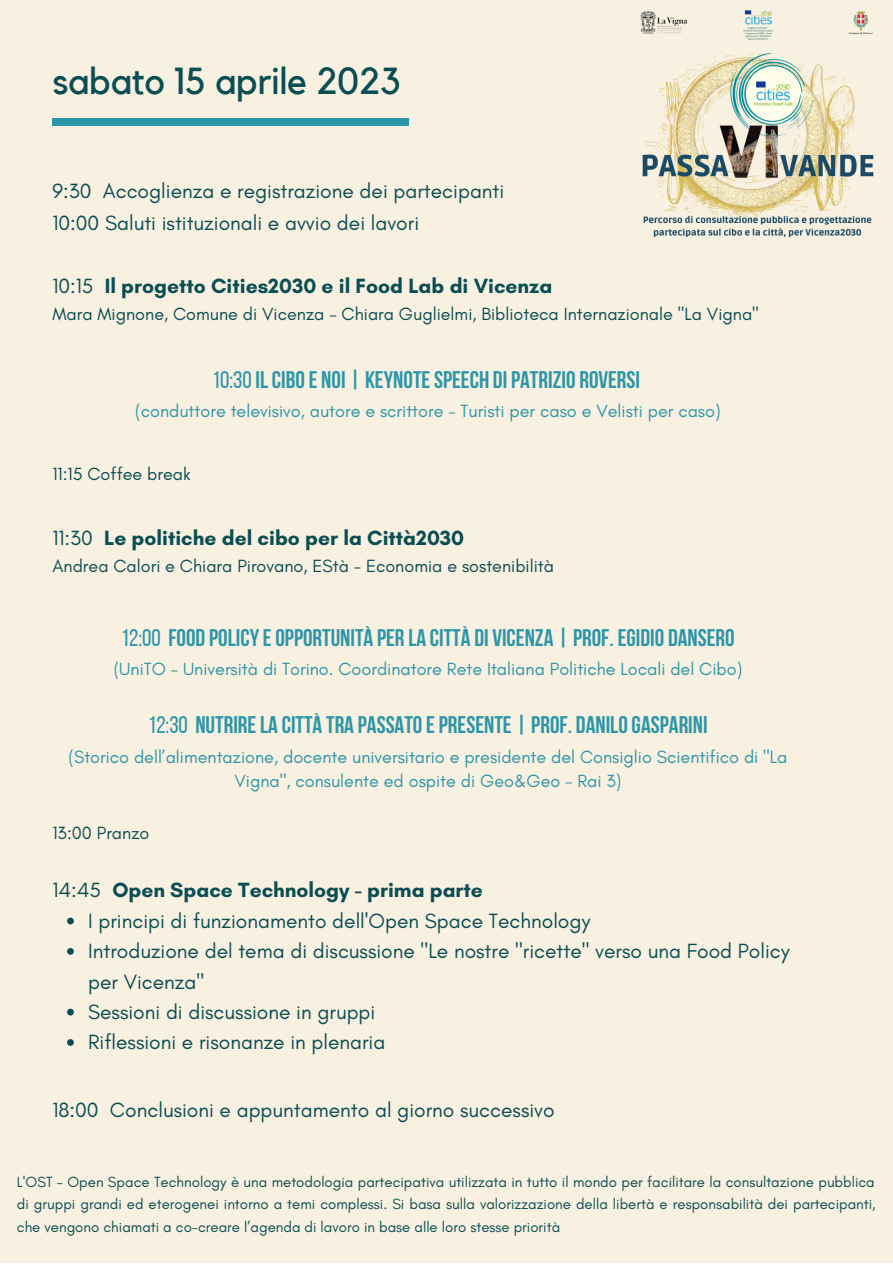
<style>
.page{position:relative;width:893px;height:1264px;background:#fff}
.page>*{position:absolute;margin:0;border:0;box-sizing:border-box;transform-origin:0 0}
.t1{font:37.5px "Kollektif";color:#0a4e53}
.t2{font:700 24px "Bebas Neue";color:#2c96a9}
.t3{font:21px/30.3px "Glacial Indifference";color:#0a4e53}
.t4{font:700 21px "Glacial Indifference";color:#0a4e53}
.t5{font:18px/24.8px "Glacial Indifference";color:#2c96a9;text-align:center}
.t6{font:18px "Glacial Indifference";color:#0a4e53}
.t7{font:15px/22.5px "Glacial Indifference";color:#0a4e53;text-align:justify}
.s1{font-weight:400}
</style>
<div class="page">
<div style="left:0;top:0;width:892px;height:1262px;background:#f8f0e0"></div>
<div style="left:52px;top:118px;width:357px;height:7px;background:#2c96a9"></div>
<img style="left:640px;top:10px;width:234px;height:227px">
<svg style="left:67px;top:917px;width:7px;height:7px"></svg>
<svg style="left:67px;top:948px;width:7px;height:6px"></svg>
<svg style="left:67px;top:1008px;width:7px;height:7px"></svg>
<svg style="left:67px;top:1039px;width:7px;height:6px"></svg>
<h1 class="t1" style="left:52px;top:64px;width:349px">sabato 15 aprile 2023</h1>
<p class="t3" style="left:52px;top:175px;width:453px;line-height:31.5px">9:30 Accoglienza e registrazione dei partecipanti<br>10:00 Saluti istituzionali e avvio dei lavori</p>
<p class="t4" style="left:52px;top:273px;width:501px"><span class="s1">10:15</span> Il progetto Cities2030 e il Food Lab di Vicenza</p>
<p class="t6" style="left:52px;top:303px;width:707px">Mara Mignone, Comune di Vicenza - Chiara Guglielmi, Biblioteca Internazionale "La Vigna"</p>
<p class="t2" style="left:212px;top:370px;width:429px"><span class="s1">10:30</span>ILCIBOE NOI | KEYNOTESPEECH DI PATRIZIO ROVERSI</p>
<p class="t5" style="left:135px;top:398px;width:587px">(conduttore televisivo, autore e scrittore - Turisti per caso e Velisti per caso)</p>
<p class="t6" style="left:52px;top:463px;width:140px">11:15 Coffee break</p>
<p class="t4" style="left:52px;top:525px;width:413px"><span class="s1">11:30</span> Le politiche del cibo per la Città2030</p>
<p class="t6" style="left:52px;top:555px;width:503px">Andrea Calori e Chiara Pirovano, EStà - Economia e sostenibilità</p>
<p class="t2" style="left:121px;top:627px;width:615px"><span class="s1">12:00</span> FOOD POLICYEOPPORTUNITÀ PER LA CITTÀ DI VICENZA | PROF. EGIDIO DANSERO</p>
<p class="t5" style="left:114px;top:656px;width:630px">(UniTO - Università di Torino. Coordinatore Rete Italiana Politiche Locali del Cibo)</p>
<p class="t2" style="left:148px;top:715px;width:561px"><span class="s1">12:30</span> NUTRIRELA CITTÀ TRA PASSATOEPRESENTE | PROF. DANILOGASPARINI</p>
<p class="t5" style="left:68px;top:744px;width:720px">(Storico dell’alimentazione, docente universitario e presidente del Consiglio Scientifico di "La<br>Vigna", consulente ed ospite di Geo&amp;Geo - Rai 3)</p>
<p class="t6" style="left:52px;top:822px;width:98px">13:00 Pranzo</p>
<p class="t4" style="left:52px;top:877px;width:432px"><span class="s1">14:45</span> Open Space Technology - prima parte</p>
<p class="t3" style="left:88px;top:905px;width:703px">I principi di funzionamento dell'Open Space Technology<br>Introduzione del tema di discussione "Le nostre "ricette" verso una Food Policy per Vicenza"<br>Sessioni di discussione in gruppi<br>Riflessioni e risonanze in plenaria</p>
<p class="t3" style="left:52px;top:1094px;width:503px">18:00 Conclusioni e appuntamento al giorno successivo</p>
<p class="t7" style="left:17px;top:1170px;width:860px">L'OST - Open Space Technology è una metodologia partecipativa utilizzata in tutto il mondo per facilitare la consultazione pubblica di gruppi grandi ed eterogenei intorno a temi complessi. Si basa sulla valorizzazione della libertà e responsabilità dei partecipanti, che vengono chiamati a co-creare l’agenda di lavoro in base alle loro stesse priorità</p>
</div>
